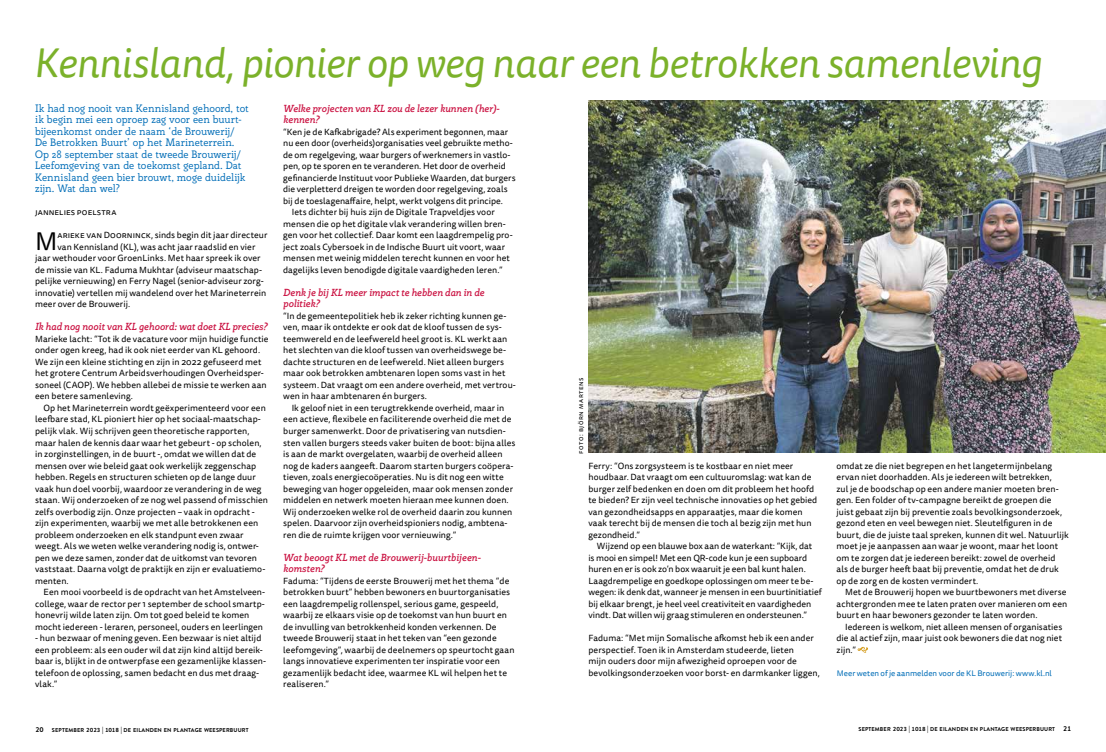
<style>
.page{position:relative;width:1106px;height:752px;background:#fff}
.page>*{position:absolute;margin:0;border:0;box-sizing:border-box;transform-origin:0 0}
.t1{font:italic 41px "Tisa Sans Pro";letter-spacing:-.01em;color:#7bb12a}
.t2{font:25.4px "Tisa Sans Pro";color:#000}
.t3{font:10.5px/11.5px "Rogliano";color:#006db7}
.t4{font:italic 700 10px/11.5px "Rogliano";color:#cb1544}
.t5{font:8.9px/11.5px "Tisa Sans Pro";letter-spacing:.005em;color:#000}
.t6{font:8px "Tisa Sans Pro";color:#006db7}
.t7{font:7px "Tisa Sans Pro";letter-spacing:.075em;color:#000}
.t8{font:700 5.6px "Brandon Grotesque";letter-spacing:.025em;color:#000}
.s1{font-size:7px}
.s2{font-size:6px}
</style>
<div class="page">
<svg style="left:857px;top:646px;width:11px;height:6px"></svg>
<img style="left:588px;top:100px;width:518px;height:353px">
<h1 class="t1" style="left:34px;top:35px;width:1009px">Kennisland, pionier op weg naar een betrokken samenleving</h1>
<p class="t3" style="left:35px;top:102px;width:215px">Ik had nog nooit van Kennisland gehoord, tot ik begin mei een oproep zag voor een buurt&shy;bijeenkomst onder de naam ‘de Brouwerij/ De Betrokken Buurt’ op het Marineterrein.<br>Op 28 september staat de tweede Brouwerij/ Leefomgeving van de toekomst gepland. Dat Kennisland geen bier brouwt, moge duidelijk zijn. Wat dan wel?</p>
<p class="t5" style="left:35px;top:206px;width:83px">jannelies poelstra</p>
<h2 class="t2" style="left:35px;top:224px;width:24px">M</h2>
<p class="t5" style="left:57px;top:229px;width:211px">arieke van Doorninck, sinds begin dit jaar directeur</p>
<p class="t5" style="left:57px;top:241px;width:199px">van Kennisland (KL), was acht jaar raadslid en vier</p>
<p class="t5" style="left:35px;top:252px;width:227px">jaar wethouder voor GroenLinks. Met haar spreek ik over</p>
<p class="t5" style="left:35px;top:264px;width:228px">de missie van KL. Faduma Mukhtar (adviseur maatschap-</p>
<p class="t5" style="left:35px;top:275px;width:230px">pelijke vernieuwing) en Ferry Nagel (senior-adviseur zorg-</p>
<p class="t5" style="left:35px;top:287px;width:232px">innovatie) vertellen mij wandelend over het Marineterrein</p>
<p class="t5" style="left:35px;top:298px;width:97px">meer over de Brouwerij.</p>
<p class="t4" style="left:35px;top:321px;width:234px">Ik had nog nooit van KL gehoord: wat doet KL precies?</p>
<p class="t5" style="left:35px;top:333px;width:235px">Marieke lacht: “Tot ik de vacature voor mijn huidige functie onder ogen kreeg, had ik ook niet eerder van KL gehoord.<br>We zijn een kleine stichting en zijn in 2022 gefuseerd met het grotere Centrum Arbeidsverhoudingen Overheidsper&shy;soneel (CAOP). We hebben allebei de missie te werken aan een betere samenleving.</p>
<p class="t5" style="left:35px;top:402px;width:234px;text-indent:8px">Op het Marineterrein wordt geëxperimenteerd voor een leefbare stad, KL pioniert hier op het sociaal-maatschap&shy;pelijk vlak. Wij schrijven geen theoretische rapporten, maar halen de kennis daar waar het gebeurt - op scholen, in zorginstellingen, in de buurt -, omdat we willen dat de mensen over wie beleid gaat ook werkelijk zeggenschap hebben. Regels en structuren schieten op de lange duur vaak hun doel voorbij, waardoor ze verandering in de weg staan. Wij onderzoeken of ze nog wel passend of misschien zelfs overbodig zijn. Onze projecten – vaak in opdracht - zijn experimenten, waarbij we met alle betrokkenen een probleem onderzoeken en elk standpunt even zwaar weegt. Als we weten welke verandering nodig is, ontwer&shy;pen we deze samen, zonder dat de uitkomst van tevoren vaststaat. Daarna volgt de praktijk en zijn er evaluatiemo&shy;menten.</p>
<p class="t5" style="left:35px;top:586px;width:232px;text-indent:8px">Een mooi voorbeeld is de opdracht van het Amstelveen&shy;college, waar de rector per 1 september de school smartp&shy;honevrij wilde laten zijn. Om tot goed beleid te komen mocht iedereen - leraren, personeel, ouders en leerlingen</p>
<p class="t5" style="left:35px;top:632px;width:232px">- hun bezwaar of mening geven. Een bezwaar is niet altijd een probleem: als een ouder wil dat zijn kind altijd bereik&shy;baar is, blijkt in de ontwerpfase een gezamenlijke klassen&shy;telefoon de oplossing, samen bedacht en dus met draag&shy;vlak.”</p>
<p class="t4" style="left:283px;top:102px;width:217px">Welke projecten van KL zou de lezer kunnen (her)- kennen?</p>
<p class="t5" style="left:283px;top:126px;width:227px">“Ken je de Kafkabrigade? Als experiment begonnen, maar</p>
<p class="t5" style="left:283px;top:137px;width:231px">nu een door (overheids)organisaties veel gebruikte metho-</p>
<p class="t5" style="left:283px;top:149px;width:229px">de om regelgeving, waar burgers of werknemers in vastlo-</p>
<p class="t5" style="left:283px;top:160px;width:224px">pen, op te sporen en te veranderen. Het door de overheid</p>
<p class="t5" style="left:283px;top:172px;width:234px">gefinancierde Instituut voor Publieke Waarden, dat burgers</p>
<p class="t5" style="left:283px;top:183px;width:226px">die verpletterd dreigen te worden door regelgeving, zoals</p>
<p class="t5" style="left:283px;top:195px;width:221px">bij de toeslagenaffaire, helpt, werkt volgens dit principe.</p>
<p class="t5" style="left:292px;top:206px;width:204px">Iets dichter bij huis zijn de Digitale Trapveldjes voor</p>
<p class="t5" style="left:283px;top:218px;width:224px">mensen die op het digitale vlak verandering willen bren-</p>
<p class="t5" style="left:283px;top:229px;width:231px">gen voor het collectief. Daar komt een laagdrempelig pro-</p>
<p class="t5" style="left:283px;top:241px;width:223px">ject zoals Cybersoek in de Indische Buurt uit voort, waar</p>
<p class="t5" style="left:283px;top:252px;width:228px">mensen met weinig middelen terecht kunnen en voor het</p>
<p class="t5" style="left:283px;top:264px;width:221px">dagelijks leven benodigde digitale vaardigheden leren.”</p>
<p class="t4" style="left:283px;top:286px;width:203px">Denk je bij KL meer impact te hebben dan in de politiek?</p>
<p class="t5" style="left:283px;top:310px;width:234px">“In de gemeentepolitiek heb ik zeker richting kunnen ge&shy;ven, maar ik ontdekte er ook dat de kloof tussen de sys&shy;teemwereld en de leefwereld heel groot is. KL werkt aan het slechten van die kloof tussen van overheidswege be&shy;dachte structuren en de leefwereld. Niet alleen burgers maar ook betrokken ambtenaren lopen soms vast in het systeem. Dat vraagt om een andere overheid, met vertrou&shy;wen in haar ambtenaren én burgers.</p>
<p class="t5" style="left:283px;top:402px;width:234px;text-indent:8px">Ik geloof niet in een terugtrekkende overheid, maar in een actieve, flexibele en faciliterende overheid die met de burger samenwerkt. Door de privatisering van nutsdien&shy;sten vallen burgers steeds vaker buiten de boot: bijna alles is aan de markt overgelaten, waarbij de overheid alleen nog de kaders aangeeft. Daarom starten burgers coöpera&shy;tieven, zoals energiecoöperaties. Nu is dit nog een witte beweging van hoger opgeleiden, maar ook mensen zonder middelen en netwerk moeten hieraan mee kunnen doen.<br>Wij onderzoeken welke rol de overheid daarin zou kunnen spelen. Daarvoor zijn overheidspioniers nodig, ambtena&shy;ren die de ruimte krijgen voor vernieuwing.”</p>
<p class="t4" style="left:283px;top:551px;width:198px">Wat beoogt KL met de Brouwerij-buurtbijeen&shy;komsten?</p>
<p class="t5" style="left:283px;top:574px;width:233px">Faduma: “Tijdens de eerste Brouwerij met het thema “de betrokken buurt” hebben bewoners en buurtorganisaties een laagdrempelig rollenspel, serious game, gespeeld, waarbij ze elkaars visie op de toekomst van hun buurt en de invulling van betrokkenheid konden verkennen. De tweede Brouwerij staat in het teken van “een gezonde leefomgeving”, waarbij de deelnemers op speurtocht gaan langs innovatieve experimenten ter inspiratie voor een gezamenlijk bedacht idee, waarmee KL wil helpen het te realiseren.”</p>
<p class="t7" style="left:576px;top:453px;width:77px;rotate:-90deg">foto: björn martens</p>
<p class="t5" style="left:588px;top:459px;width:230px">Ferry: “Ons zorgsysteem is te kostbaar en niet meer houdbaar. Dat vraagt om een cultuuromslag: wat kan de burger zelf bedenken en doen om dit probleem het hoofd te bieden? Er zijn veel technische innovaties op het gebied van gezondheidsapps en apparaatjes, maar die komen vaak terecht bij de mensen die toch al bezig zijn met hun gezondheid.”</p>
<p class="t5" style="left:588px;top:540px;width:235px;text-indent:8px">Wijzend op een blauwe box aan de waterkant: “Kijk, dat<br>is mooi en simpel! Met een QR-code kun je een supboard huren en er is ook zo’n box waaruit je een bal kunt halen.<br>Laagdrempelige en goedkope oplossingen om meer te be&shy;wegen: ik denk dat, wanneer je mensen in een buurtinitiatief bij elkaar brengt, je heel veel creativiteit en vaardigheden vindt. Dat willen wij graag stimuleren en ondersteunen.”</p>
<p class="t5" style="left:588px;top:632px;width:233px">Faduma: “Met mijn Somalische afkomst heb ik een ander perspectief. Toen ik in Amsterdam studeerde, lieten<br>mijn ouders door mijn afwezigheid oproepen voor de bevolkingsonderzoeken voor borst- en darmkanker liggen,</p>
<p class="t5" style="left:836px;top:459px;width:234px">omdat ze die niet begrepen en het langetermijnbelang ervan niet doorhadden. Als je iedereen wilt betrekken,<br>zul je de boodschap op een andere manier moeten bren&shy;gen. Een folder of tv-campagne bereikt de groepen die juist gebaat zijn bij preventie zoals bevolkingsonderzoek, gezond eten en veel bewegen niet. Sleutelfiguren in de buurt, die de juiste taal spreken, kunnen dit wel. Natuurlijk moet je je aanpassen aan waar je woont, maar het loont om te zorgen dat je iedereen bereikt: zowel de overheid als de burger heeft baat bij preventie, omdat het de druk op de zorg en de kosten vermindert.</p>
<p class="t5" style="left:836px;top:586px;width:232px;text-align:justify;text-indent:8px">Met de Brouwerij hopen we buurtbewoners met diverse achtergronden mee te laten praten over manieren om een buurt en haar bewoners gezonder te laten worden.</p>
<p class="t5" style="left:836px;top:620px;width:227px;text-align:justify;text-indent:8px">Iedereen is welkom, niet alleen mensen of organisaties die al actief zijn, maar juist ook bewoners die dat nog niet zijn.”</p>
<p class="t6" style="left:836px;top:667px;width:217px">Meer weten of je aanmelden voor de KL Brouwerij: www.kl.nl</p>
<p class="t8" style="left:35px;top:725px;width:215px"><span class="s1">20</span> SEPTEMBER <span class="s2">2023</span> <span class="s1">|</span> <span class="s2">1018</span> <span class="s1">|</span> DE EILANDEN EN PLANTAGE WEESPERBUURT</p>
<p class="t8" style="left:858px;top:725px;width:214px">SEPTEMBER <span class="s2">2023</span> <span class="s1">|</span> <span class="s2">1018</span> <span class="s1">|</span> DE EILANDEN EN PLANTAGE WEESPERBUURT <span class="s1">21</span></p>
</div>
